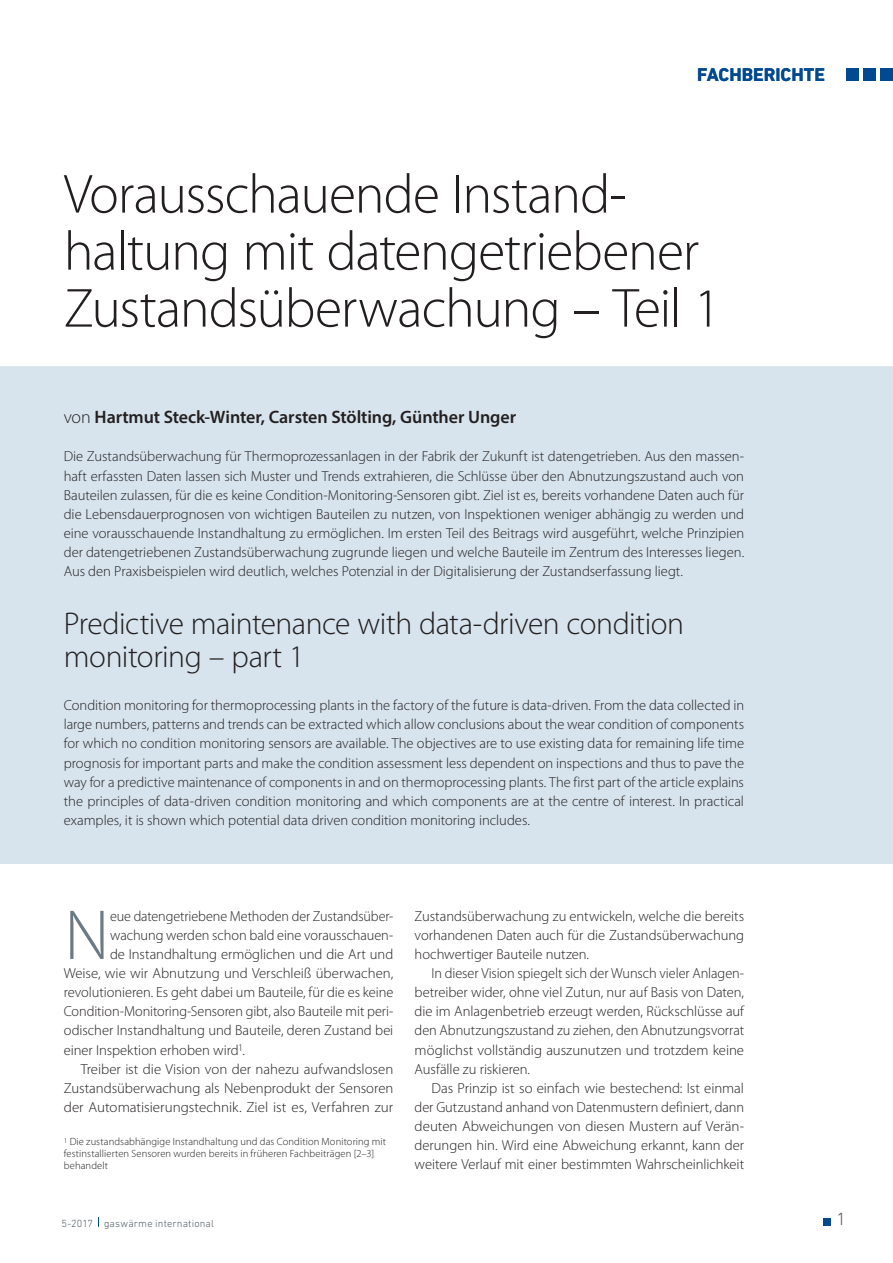
<style>
.page{position:relative;width:893px;height:1263px;background:#fff}
.page>*{position:absolute;margin:0;border:0;box-sizing:border-box;transform-origin:0 0}
.t1{font:300 71.4px "Myriad Pro";color:#6b7a83}
.t2{font:300 55.5px/57px "Myriad Pro";letter-spacing:-.02em;color:#231f20}
.t3{font:300 31.5px/33px "Myriad Pro";letter-spacing:-.015em;color:#231f20}
.t4{font:700 18.75px "DIN Next LT Pro";color:#014990}
.t5{font:600 18px "Myriad Pro";letter-spacing:-.005em;color:#231f20}
.t6{font:300 18px "DIN Next LT Pro";color:#525e65}
.t7{font:300 14.55px/19.2px "Myriad Pro";letter-spacing:-.005em;color:#231f20;text-align:justify}
.t8{font:300 10.5px/12px "Myriad Pro";letter-spacing:.01em;color:#231f20}
.t9{font:300 10.5px "DIN Next LT Pro";letter-spacing:.015em;color:#525e65}
.s1{font-weight:300}
</style>
<div class="page">
<div style="left:846px;top:68px;width:13px;height:13px;background:#014990"></div>
<div style="left:863px;top:68px;width:13px;height:13px;background:#014990"></div>
<div style="left:880px;top:68px;width:13px;height:13px;background:#014990"></div>
<div style="left:823px;top:1218px;width:8px;height:7px;background:#014990"></div>
<div style="left:0;top:366px;width:893px;height:75px;background:#d7e4ed"></div>
<div style="left:0;top:405px;width:893px;height:75px;background:#d7e4ed"></div>
<div style="left:0;top:458px;width:893px;height:60px;background:#d7e4ed"></div>
<div style="left:0;top:516px;width:893px;height:78px;background:#d7e4ed"></div>
<div style="left:0;top:584px;width:893px;height:68px;background:#d7e4ed"></div>
<div style="left:0;top:649px;width:893px;height:67px;background:#d7e4ed"></div>
<div style="left:0;top:707px;width:893px;height:60px;background:#d7e4ed"></div>
<div style="left:0;top:765px;width:893px;height:99px;background:#d7e4ed"></div>
<p class="t4" style="left:697px;top:64px;width:129px">FACHBERICHTE</p>
<h2 class="t2" style="left:64px;top:167px;width:659px">Vorausschauende Instand&shy;haltung mit datengetriebener<br>Zustandsüberwachung – Teil 1</h2>
<p class="t5" style="left:64px;top:406px;width:454px"><span class="s1">von</span> Hartmut Steck-Winter, Carsten Stölting, Günther Unger</p>
<p class="t7" style="left:64px;top:447px;width:682px">Die Zustandsüberwachung für Thermoprozessanlagen in der Fabrik der Zukunft ist datengetrieben. Aus den massen&shy;haft erfassten Daten lassen sich Muster und Trends extrahieren, die Schlüsse über den Abnutzungszustand auch von Bauteilen zulassen, für die es keine Condition-Monitoring-Sensoren gibt. Ziel ist es, bereits vorhandene Daten auch für die Lebensdauerprognosen von wichtigen Bauteilen zu nutzen, von Inspektionen weniger abhängig zu werden und eine vorausschauende Instandhaltung zu ermöglichen. Im ersten Teil des Beitrags wird ausgeführt, welche Prinzipien der datengetriebenen Zustandsüberwachung zugrunde liegen und welche Bauteile im Zentrum des Interesses liegen.<br>Aus den Praxisbeispielen wird deutlich, welches Potenzial in der Digitalisierung der Zustandserfassung liegt.</p>
<h3 class="t3" style="left:64px;top:607px;width:622px">Predictive maintenance with data-driven condition monitoring – part 1</h3>
<p class="t7" style="left:64px;top:696px;width:682px">Condition monitoring for thermoprocessing plants in the factory of the future is data-driven. From the data collected in large numbers, patterns and trends can be extracted which allow conclusions about the wear condition of components for which no condition monitoring sensors are available. The objectives are to use existing data for remaining life time prognosis for important parts and make the condition assessment less dependent on inspections and thus to pave the way for a predictive maintenance of components in and on thermoprocessing plants. The first part of the article explains the principles of data-driven condition monitoring and which components are at the centre of interest. In practical examples, it is shown which potential data driven condition monitoring includes.</p>
<h1 class="t1" style="left:64px;top:896px;width:46px">N</h1>
<p class="t7" style="left:110px;top:906px;width:285px">eue datengetriebene Methoden der Zustandsüber-</p>
<p class="t7" style="left:110px;top:925px;width:285px">wachung werden schon bald eine vorausschauen-</p>
<p class="t7" style="left:110px;top:945px;width:285px">de Instandhaltung ermöglichen und die Art und</p>
<p class="t7" style="left:64px;top:964px;width:331px">Weise, wie wir Abnutzung und Verschleiß überwachen,</p>
<p class="t7" style="left:64px;top:983px;width:331px">revolutionieren. Es geht dabei um Bauteile, für die es keine</p>
<p class="t7" style="left:64px;top:1002px;width:331px">Condition-Monitoring-Sensoren gibt, also Bauteile mit peri-</p>
<p class="t7" style="left:64px;top:1021px;width:331px">odischer Instandhaltung und Bauteile, deren Zustand bei</p>
<p class="t7" style="left:64px;top:1040px;width:183px">einer Inspektion erhoben wird<sup>1</sup>.</p>
<p class="t7" style="left:81px;top:1059px;width:314px">Treiber ist die Vision von der nahezu aufwandslosen</p>
<p class="t7" style="left:64px;top:1079px;width:331px">Zustandsüberwachung als Nebenprodukt der Sensoren</p>
<p class="t7" style="left:64px;top:1098px;width:331px">der Automatisierungstechnik. Ziel ist es, Verfahren zur</p>
<p class="t8" style="left:64px;top:1136px;width:324px"><sup>1</sup> Die zustandsabhängige Instandhaltung und das Condition Monitoring mit festinstallierten Sensoren wurden bereits in früheren Fachbeiträgen [2–3] behandelt</p>
<p class="t7" style="left:415px;top:906px;width:331px">Zustandsüberwachung zu entwickeln, welche die bereits vorhandenen Daten auch für die Zustandsüberwachung hochwertiger Bauteile nutzen.</p>
<p class="t7" style="left:415px;top:964px;width:331px;text-indent:17px">In dieser Vision spiegelt sich der Wunsch vieler Anlagen&shy;betreiber wider, ohne viel Zutun, nur auf Basis von Daten, die im Anlagenbetrieb erzeugt werden, Rückschlüsse auf den Abnutzungszustand zu ziehen, den Abnutzungsvorrat möglichst vollständig auszunutzen und trotzdem keine Ausfälle zu riskieren.</p>
<p class="t7" style="left:415px;top:1079px;width:331px;text-indent:17px">Das Prinzip ist so einfach wie bestechend: Ist einmal der Gutzustand anhand von Datenmustern definiert, dann deuten Abweichungen von diesen Mustern auf Verän&shy;derungen hin. Wird eine Abweichung erkannt, kann der weitere Verlauf mit einer bestimmten Wahrscheinlichkeit</p>
<p class="t9" style="left:62px;top:1217px;width:154px">5-2017 gaswärme international</p>
<p class="t6" style="left:837px;top:1209px;width:11px">1</p>
</div>
